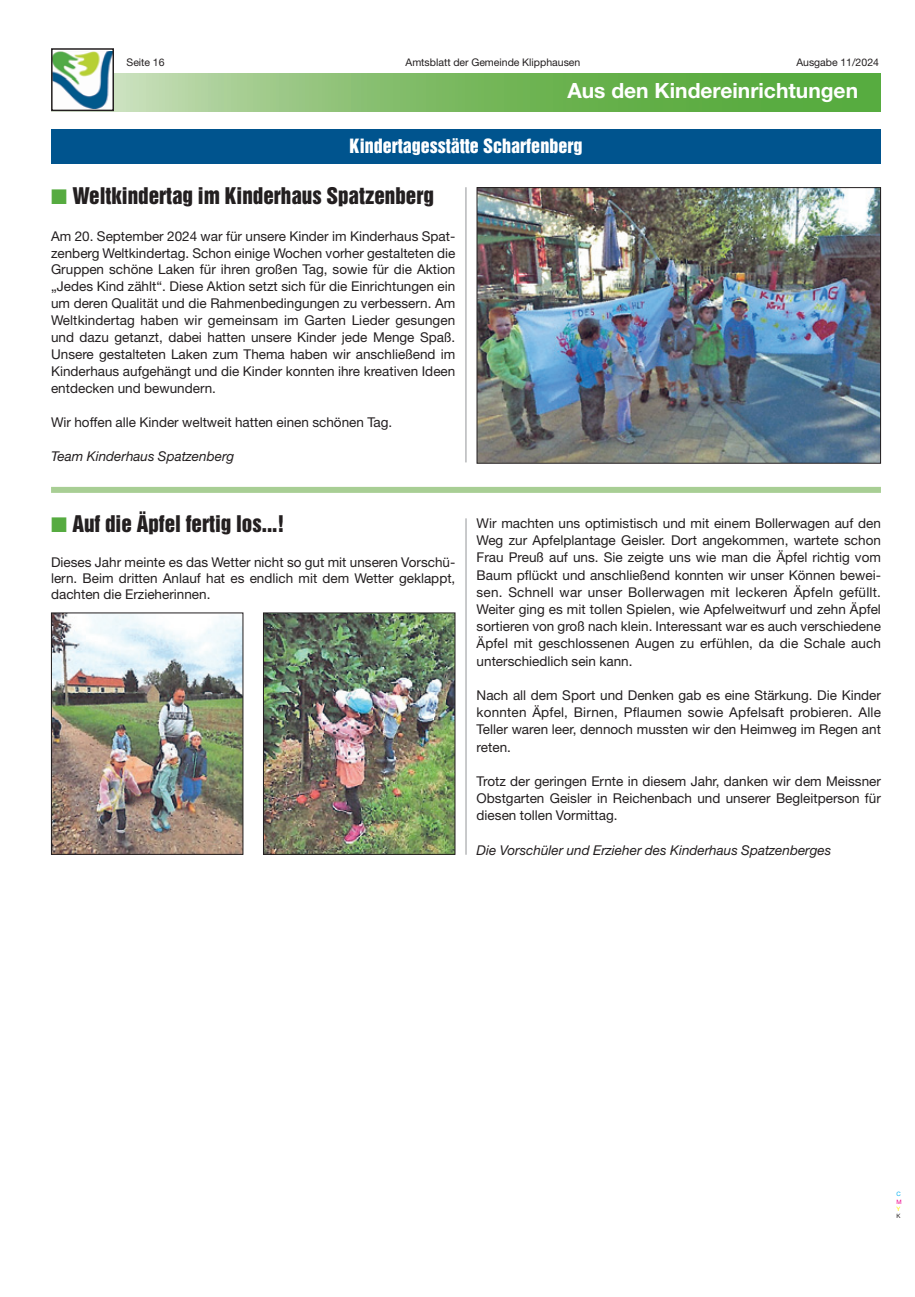
<style>
.page{position:relative;width:915px;height:1297px;background:#fff}
.page>*{position:absolute;margin:0;border:0;box-sizing:border-box;transform-origin:0 0}
.t1{font:21px "Helvetica Inserat";color:#231f20}
.t2{font:700 21px "Helvetica Neue";color:#fff}
.t3{font:18px "Helvetica Inserat";color:#fff}
.t4{font:13.5px/17.2px "Helvetica Neue";color:#231f20;text-align:justify}
.t5{font:italic 13.5px "Helvetica Neue";color:#231f20}
.t6{font:10.5px "Helvetica Neue";color:#231f20}
.t7{font:6px "Helvetica Neue";color:#00aeef}
.t8{font:6px "Helvetica Neue";color:#ed028c}
.t9{font:6px "Helvetica Neue";color:#fff101}
.t10{font:6px "Helvetica Neue";color:#231f20}
.s1{color:#56ab40}
</style>
<div class="page">
<svg style="left:114px;top:73px;width:766px;height:38px;background:#7dbb65"></svg>
<img style="left:54px;top:51px;width:57px;height:57px">
<div style="left:51px;top:48px;width:63px;height:63px;border:2px solid #231f20"></div>
<div style="left:51px;top:130px;width:829px;height:34px;background:#00548e"></div>
<img style="left:478px;top:189px;width:400px;height:273px">
<div style="left:476px;top:187px;width:404px;height:277px;border:1px solid #231f20"></div>
<hr style="left:465px;top:187px;width:1px;height:275px;background:#939598">
<div style="left:51px;top:487px;width:829px;height:6px;background:#a8ce94"></div>
<img style="left:53px;top:614px;width:188px;height:239px">
<div style="left:51px;top:612px;width:192px;height:243px;border:1px solid #231f20"></div>
<img style="left:265px;top:614px;width:188px;height:239px">
<div style="left:263px;top:612px;width:192px;height:243px;border:1px solid #231f20"></div>
<hr style="left:465px;top:518px;width:1px;height:337px;background:#939598">
<p class="t6" style="left:126px;top:58px;width:40px">Seite 16</p>
<p class="t6" style="left:405px;top:58px;width:176px">Amtsblatt der Gemeinde Klipphausen</p>
<p class="t6" style="left:796px;top:58px;width:84px">Ausgabe 11/2024</p>
<h1 class="t2" style="left:567px;top:83px;width:292px">Aus den Kindereinrichtungen</h1>
<h2 class="t3" style="left:349px;top:139px;width:234px">Kindertagesstätte Scharfenberg</h2>
<h1 class="t1" style="left:51px;top:187px;width:384px"><span class="s1">■</span> Weltkindertag im Kinderhaus Spatzenberg</h1>
<p class="t4" style="left:51px;top:229px;width:405px">Am 20. September 2024 war für unsere Kinder im Kinderhaus Spat&shy;zenberg Weltkindertag. Schon einige Wochen vorher gestalteten die Gruppen schöne Laken für ihren großen Tag, sowie für die Aktion „Jedes Kind zählt“. Diese Aktion setzt sich für die Einrichtungen ein um deren Qualität und die Rahmenbedingungen zu verbessern. Am Weltkindertag haben wir gemeinsam im Garten Lieder gesungen und dazu getanzt, dabei hatten unsere Kinder jede Menge Spaß.<br>Unsere gestalteten Laken zum Thema haben wir anschließend im Kinderhaus aufgehängt und die Kinder konnten ihre kreativen Ideen entdecken und bewundern.</p>
<p class="t4" style="left:51px;top:415px;width:343px">Wir hoffen alle Kinder weltweit hatten einen schönen Tag.</p>
<p class="t5" style="left:51px;top:451px;width:185px">Team Kinderhaus Spatzenberg</p>
<h1 class="t1" style="left:51px;top:515px;width:235px"><span class="s1">■</span> Auf die Äpfel fertig los...!</h1>
<p class="t4" style="left:51px;top:555px;width:405px;line-height:16.2px">Dieses Jahr meinte es das Wetter nicht so gut mit unseren Vorschü&shy;lern. Beim dritten Anlauf hat es endlich mit dem Wetter geklappt, dachten die Erzieherinnen.</p>
<p class="t4" style="left:476px;top:516px;width:405px">Wir machten uns optimistisch und mit einem Bollerwagen auf den Weg zur Apfelplantage Geisler. Dort angekommen, wartete schon Frau Preuß auf uns. Sie zeigte uns wie man die Äpfel richtig vom Baum pflückt und anschließend konnten wir unser Können bewei&shy;sen. Schnell war unser Bollerwagen mit leckeren Äpfeln gefüllt.<br>Weiter ging es mit tollen Spielen, wie Apfelweitwurf und zehn Äpfel sortieren von groß nach klein. Interessant war es auch verschiedene Äpfel mit geschlossenen Augen zu erfühlen, da die Schale auch unterschiedlich sein kann.</p>
<p class="t4" style="left:476px;top:688px;width:405px">Nach all dem Sport und Denken gab es eine Stärkung. Die Kinder konnten Äpfel, Birnen, Pflaumen sowie Apfelsaft probieren. Alle Teller waren leer, dennoch mussten wir den Heimweg im Regen ant reten.</p>
<p class="t4" style="left:476px;top:774px;width:405px">Trotz der geringen Ernte in diesem Jahr, danken wir dem Meissner Obstgarten Geisler in Reichenbach und unserer Begleitperson für diesen tollen Vormittag.</p>
<p class="t5" style="left:476px;top:845px;width:356px">Die Vorschüler und Erzieher des Kinderhaus Spatzenberges</p>
<p class="t7" style="left:896px;top:1192px;width:6px">C</p>
<p class="t8" style="left:896px;top:1199px;width:7px">M</p>
<p class="t9" style="left:896px;top:1206px;width:5px">Y</p>
<p class="t10" style="left:896px;top:1214px;width:6px">K</p>
</div>
